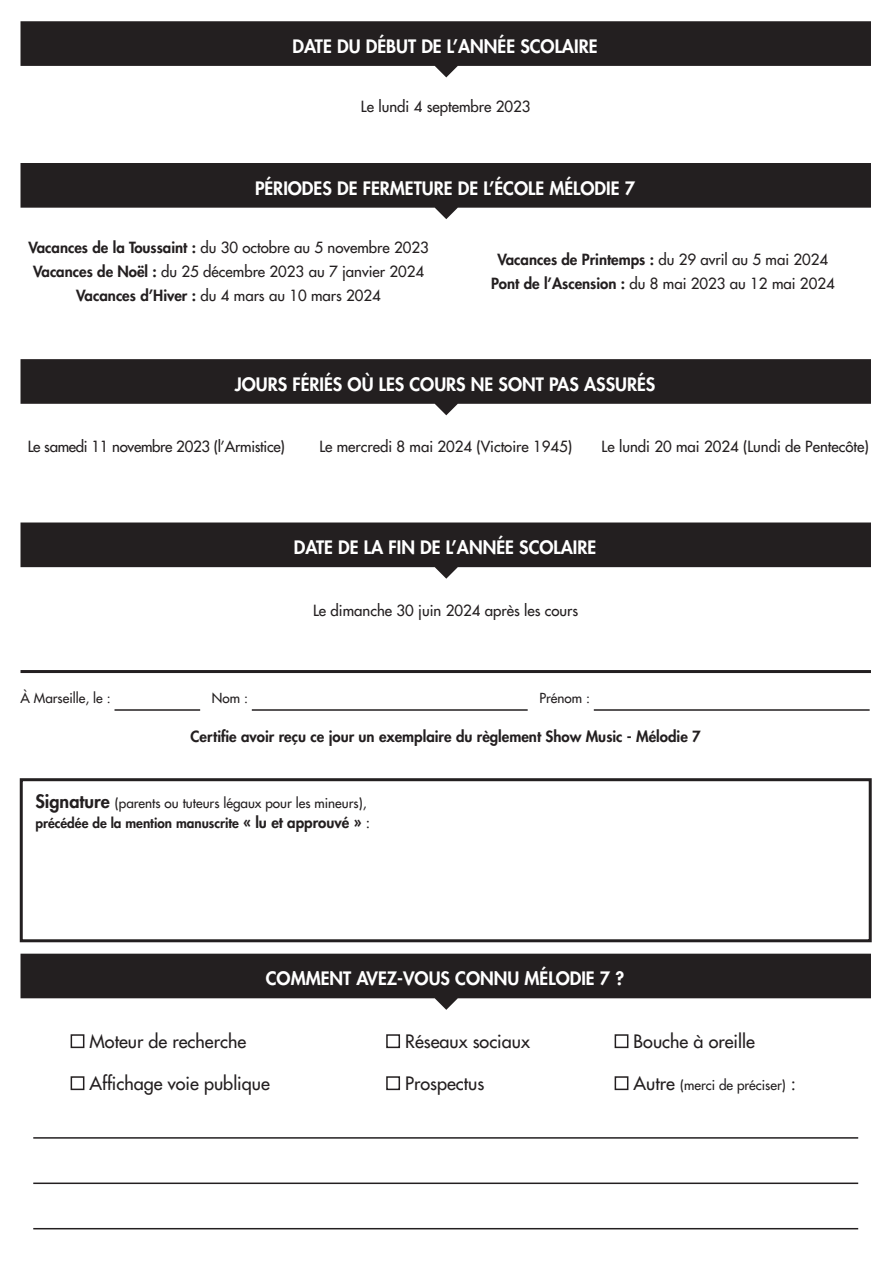
<style>
.page{position:relative;width:893px;height:1263px;background:#fff}
.page>*{position:absolute;margin:0;border:0;box-sizing:border-box;transform-origin:0 0}
.t1{font:800 18px "Futura LT";color:#fff}
.t2{font:18px "Futura LT";color:#231f20}
.t3{font:15px "Futura LT";color:#231f20}
.t4{font:800 15px "Futura LT";color:#231f20}
.t5{font:15px "Futura LT";letter-spacing:-.02em;color:#231f20}
.t6{font:13.5px/19.5px "Futura LT";color:#231f20}
.s1{font-weight:800}
.s2{font-weight:400}
.s3{font-weight:800;font-size:18px}
.s4{font-weight:800;font-size:15px}
.s5{font-size:15px}
.s6{font-size:18px}
</style>
<div class="page">
<svg style="left:21px;top:163px;width:850px;height:56px;fill:#231f20"></svg>
<svg style="left:21px;top:359px;width:850px;height:56px;fill:#231f20"></svg>
<svg style="left:21px;top:522px;width:850px;height:57px;fill:#231f20"></svg>
<svg style="left:21px;top:21px;width:850px;height:56px;fill:#231f20"></svg>
<div style="left:20px;top:778px;width:852px;height:164px;border:3px solid #231f20"></div>
<hr style="left:115px;top:709px;width:85px;height:2px;background:#231f20">
<hr style="left:252px;top:709px;width:276px;height:2px;background:#231f20">
<hr style="left:594px;top:709px;width:276px;height:2px;background:#231f20">
<hr style="left:21px;top:670px;width:850px;height:3px;background:#231f20">
<svg style="left:21px;top:954px;width:850px;height:56px;fill:#231f20"></svg>
<div style="left:71px;top:1034px;width:13px;height:14px;border:2px solid #231f20"></div>
<div style="left:71px;top:1076px;width:13px;height:14px;border:2px solid #231f20"></div>
<div style="left:386px;top:1034px;width:14px;height:14px;border:2px solid #231f20"></div>
<div style="left:386px;top:1076px;width:14px;height:14px;border:2px solid #231f20"></div>
<div style="left:615px;top:1034px;width:13px;height:14px;border:2px solid #231f20"></div>
<div style="left:615px;top:1076px;width:13px;height:14px;border:2px solid #231f20"></div>
<hr style="left:33px;top:1137px;width:825px;height:2px;background:#231f20">
<hr style="left:33px;top:1182px;width:825px;height:2px;background:#231f20">
<hr style="left:33px;top:1228px;width:825px;height:1px;background:#231f20">
<p class="t1" style="left:293px;top:34px;width:306px">DATE DU DÉBUT DE L’ANNÉE SCOLAIRE</p>
<p class="t3" style="left:361px;top:96px;width:171px">Le lundi 4 septembre 2023</p>
<p class="t1" style="left:255px;top:176px;width:382px">PÉRIODES DE FERMETURE DE L’ÉCOLE MÉLODIE 7</p>
<p class="t3" style="left:28px;top:238px;width:402px"><span class="s1">Vacances de la Toussaint :</span> du 30 octobre au 5 novembre 2023</p>
<p class="t3" style="left:33px;top:262px;width:392px"><span class="s1">Vacances de Noël :</span> du 25 décembre 2023 au 7 janvier 2024</p>
<p class="t3" style="left:76px;top:286px;width:306px"><span class="s1">Vacances d’Hiver :</span> du 4 mars au 10 mars 2024</p>
<p class="t4" style="left:497px;top:249px;width:332px">Vacances de Printemps : <span class="s2">du 29 avril au 5 mai 2024</span></p>
<p class="t3" style="left:491px;top:274px;width:345px"><span class="s1">Pont de l’Ascension :</span> du 8 mai 2023 au 12 mai 2024</p>
<p class="t1" style="left:235px;top:372px;width:422px">JOURS FÉRIÉS OÙ LES COURS NE SONT PAS ASSURÉS</p>
<p class="t5" style="left:28px;top:437px;width:259px">Le samedi 11 novembre 2023 (l’Armistice)</p>
<p class="t3" style="left:319px;top:437px;width:254px">Le mercredi 8 mai 2024 (Victoire 1945)</p>
<p class="t3" style="left:602px;top:437px;width:269px">Le lundi 20 mai 2024 (Lundi de Pentecôte)</p>
<p class="t1" style="left:294px;top:536px;width:304px">DATE DE LA FIN DE L’ANNÉE SCOLAIRE</p>
<p class="t3" style="left:313px;top:601px;width:267px">Le dimanche 30 juin 2024 après les cours</p>
<p class="t6" style="left:21px;top:688px;width:92px">À Marseille, le :</p>
<p class="t6" style="left:212px;top:688px;width:38px">Nom :</p>
<p class="t6" style="left:539px;top:688px;width:52px">Prénom :</p>
<p class="t4" style="left:191px;top:727px;width:512px">Certifie avoir reçu ce jour un exemplaire du règlement Show Music - Mélodie 7</p>
<p class="t6" style="left:36px;top:793px;width:336px"><span class="s3">Signature</span> (parents ou tuteurs légaux pour les mineurs), <span class="s1">précédée de la mention manuscrite</span> <span class="s4">« lu et approuvé »</span> <span class="s5">:</span></p>
<p class="t1" style="left:266px;top:967px;width:360px">COMMENT AVEZ-VOUS CONNU MÉLODIE 7 ?</p>
<p class="t2" style="left:90px;top:1030px;width:158px">Moteur de recherche</p>
<p class="t2" style="left:90px;top:1072px;width:182px">Affichage voie publique</p>
<p class="t2" style="left:405px;top:1030px;width:126px">Réseaux sociaux</p>
<p class="t2" style="left:405px;top:1072px;width:81px">Prospectus</p>
<p class="t2" style="left:634px;top:1030px;width:123px">Bouche à oreille</p>
<p class="t6" style="left:634px;top:1075px;width:164px"><span class="s6">Autre</span> (merci de préciser) <span class="s6">:</span></p>
</div>
